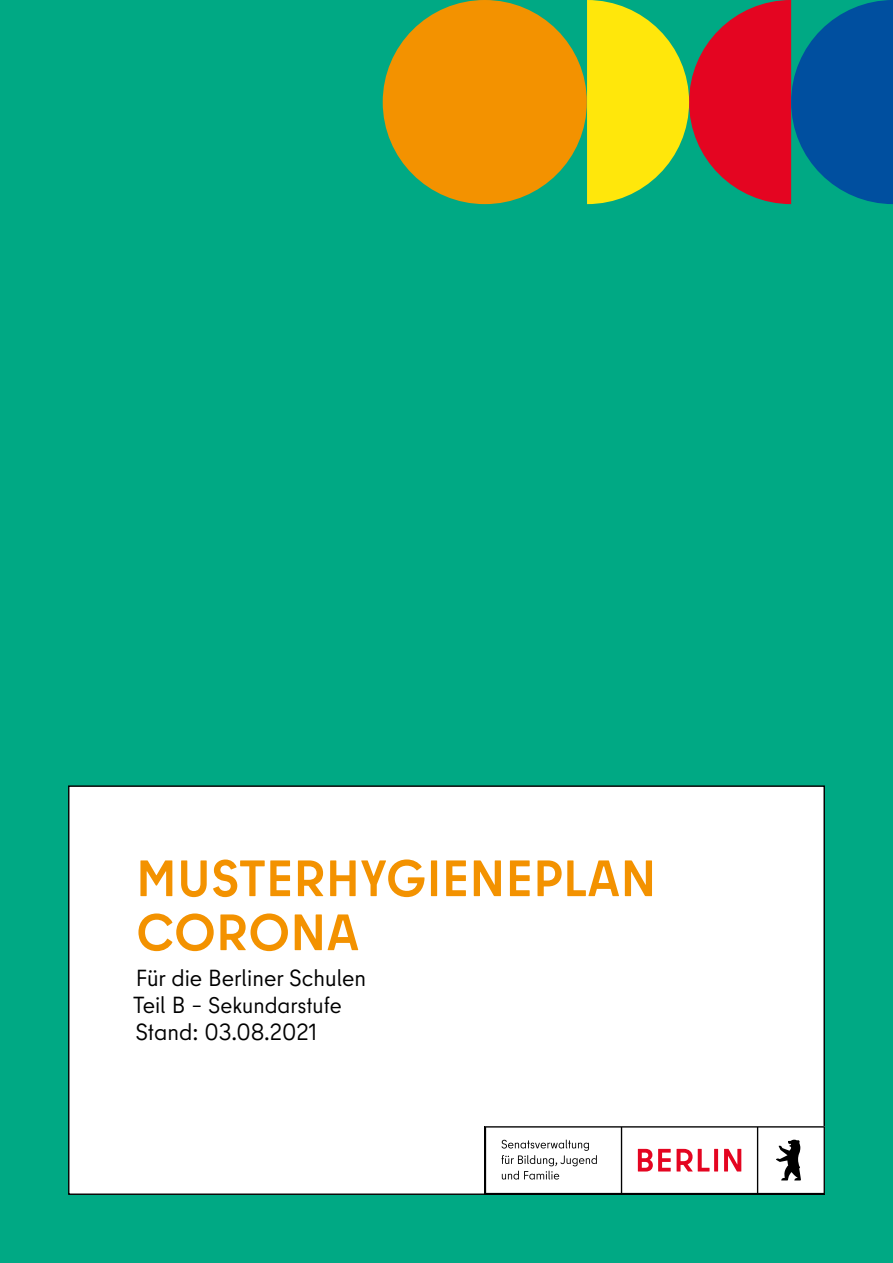
<style>
.page{position:relative;width:893px;height:1263px;background:#00a984}
.page>*{position:absolute;margin:0;border:0;box-sizing:border-box;transform-origin:0 0}
.t1{font:700 51px/54px "Berlin Type";letter-spacing:.01em;color:#f39200}
.t2{font:23.25px "Berlin Type";color:#000}
.t3{font:22.5px "Berlin Type";color:#000}
.s1{font-size:23.25px}
</style>
<div class="page">
<div style="left:69px;top:786px;width:755px;height:408px;background:#fff"></div>
<div style="left:383px;top:0;width:204px;height:204px;background:#f39200;border-radius:50%"></div>
<svg style="left:587px;top:0;width:306px;height:204px"></svg>
<svg style="left:485px;top:1126px;width:340px;height:68px"></svg>
<h1 class="t1" style="left:136px;top:852px;width:521px">MUSTERHYGIENEPLAN<br>CORONA</h1>
<p class="t2" style="left:136px;top:964px;width:232px">Für die Berliner Schulen</p>
<p class="t3" style="left:133px;top:991px;width:210px"><span class="s1">Teil B –</span> Sekundarstufe</p>
<p class="t2" style="left:136px;top:1017px;width:183px">Stand: 03.08.2021</p>
</div>
